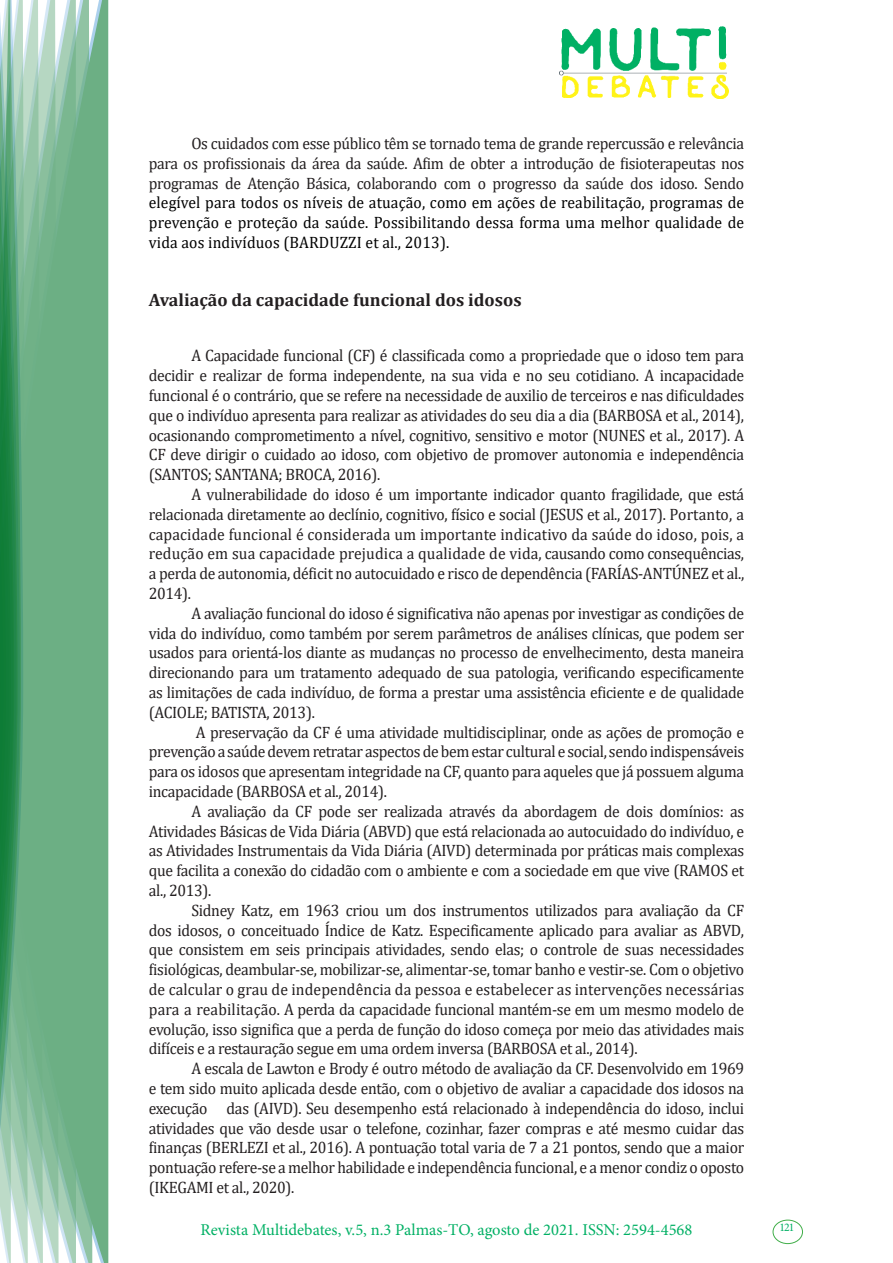
<style>
.page{position:relative;width:893px;height:1263px;background:#fff}
.page>*{position:absolute;margin:0;border:0;box-sizing:border-box;transform-origin:0 0}
.Subtítulo{font:700 18px "Cambria";color:#231f20}
.Texto_base{font:16.5px/19.8px "Cambria";letter-spacing:-.02em;color:#231f20;text-align:justify;scale:.95 1}
.t1{font:16.5px "Minion Pro";color:#00b064}
.t2{font:11.7px "Minion Pro";color:#00b064}
.s1{color:#000}
</style>
<div class="page">
<img style="left:559px;top:26px;width:169px;height:72px">
<div style="left:95px;top:0;width:14px;height:1263px;background:#6caf84"></div>
<svg style="left:79px;top:0;width:16px;height:1263px;background:#71b289"></svg>
<svg style="left:62px;top:0;width:17px;height:1263px;background:#75b48c"></svg>
<svg style="left:45px;top:0;width:17px;height:1263px;background:#7cb792"></svg>
<svg style="left:30px;top:0;width:15px;height:1263px;background:#80ba96"></svg>
<svg style="left:0;top:0;width:30px;height:1263px;background:#61a97f"></svg>
<div style="left:772px;top:1219px;width:31px;height:25px;border:1px solid #40ae49;border-radius:50%"></div>
<p class="Texto_base" style="left:149px;top:133px;width:628px;text-indent:43px">Os cuidados com esse público têm se tornado tema de grande repercussão e relevância para os profissionais da área da saúde. Afim de obter a introdução de fisioterapeutas nos programas de Atenção Básica, colaborando com o progresso da saúde dos idoso. Sendo <span class="s1">elegível para todos os níveis de atuação, como em ações de reabilitação, programas de prevenção e proteção da saúde. Possibilitando dessa forma uma melhor qualidade de vida aos indivíduos (BARDUZZI et al., 2013).</span></p>
<p class="Subtítulo" style="left:149px;top:287px;width:374px">Avaliação da capacidade funcional dos idosos</p>
<p class="Texto_base" style="left:149px;top:346px;width:628px;text-indent:43px">A Capacidade funcional (CF) é classificada como a propriedade que o idoso tem para decidir e realizar de forma independente, na sua vida e no seu cotidiano. A incapacidade funcional é o contrário, que se refere na necessidade de auxilio de terceiros e nas dificuldades que o indivíduo apresenta para realizar as atividades do seu dia a dia (BARBOSA et al., 2014), ocasionando comprometimento a nível, cognitivo, sensitivo e motor (NUNES et al., 2017). A CF deve dirigir o cuidado ao idoso, com objetivo de promover autonomia e independência (SANTOS; SANTANA; BROCA, 2016).</p>
<p class="Texto_base" style="left:149px;top:484px;width:628px;text-indent:43px">A vulnerabilidade do idoso é um importante indicador quanto fragilidade, que está relacionada diretamente ao declínio, cognitivo, físico e social (JESUS et al., 2017). Portanto, a capacidade funcional é considerada um importante indicativo da saúde do idoso, pois, a redução em sua capacidade prejudica a qualidade de vida, causando como consequências, a perda de autonomia, déficit no autocuidado e risco de dependência (FARÍAS-ANTÚNEZ et al., 2014).</p>
<p class="Texto_base" style="left:149px;top:603px;width:628px;text-indent:43px">A avaliação funcional do idoso é significativa não apenas por investigar as condições de vida do indivíduo, como também por serem parâmetros de análises clínicas, que podem ser usados para orientá-los diante as mudanças no processo de envelhecimento, desta maneira direcionando para um tratamento adequado de sua patologia, verificando especificamente as limitações de cada indivíduo, de forma a prestar uma assistência eficiente e de qualidade (ACIOLE; BATISTA, 2013).</p>
<p class="Texto_base" style="left:149px;top:722px;width:628px;text-indent:47px">A preservação da CF é uma atividade multidisciplinar, onde as ações de promoção e prevenção a saúde devem retratar aspectos de bem estar cultural e social, sendo indispensáveis para os idosos que apresentam integridade na CF, quanto para aqueles que já possuem alguma incapacidade (BARBOSA et al., 2014).</p>
<p class="Texto_base" style="left:149px;top:801px;width:628px;text-indent:43px">A avaliação da CF pode ser realizada através da abordagem de dois domínios: as Atividades Básicas de Vida Diária (ABVD) que está relacionada ao autocuidado do indivíduo, e as Atividades Instrumentais da Vida Diária (AIVD) determinada por práticas mais complexas que facilita a conexão do cidadão com o ambiente e com a sociedade em que vive (RAMOS et al., 2013).</p>
<p class="Texto_base" style="left:149px;top:900px;width:628px;text-indent:43px">Sidney Katz, em 1963 criou um dos instrumentos utilizados para avaliação da CF dos idosos, o conceituado Índice de Katz. Especificamente aplicado para avaliar as ABVD, que consistem em seis principais atividades, sendo elas; o controle de suas necessidades fisiológicas, deambular-se, mobilizar-se, alimentar-se, tomar banho e vestir-se. Com o objetivo de calcular o grau de independência da pessoa e estabelecer as intervenções necessárias para a reabilitação. A perda da capacidade funcional mantém-se em um mesmo modelo de evolução, isso significa que a perda de função do idoso começa por meio das atividades mais difíceis e a restauração segue em uma ordem inversa (BARBOSA et al., 2014).</p>
<p class="Texto_base" style="left:149px;top:1059px;width:628px;text-indent:43px">A escala de Lawton e Brody é outro método de avaliação da CF. Desenvolvido em 1969 e tem sido muito aplicada desde então, com o objetivo de avaliar a capacidade dos idosos na execução das (AIVD). Seu desempenho está relacionado à independência do idoso, inclui atividades que vão desde usar o telefone, cozinhar, fazer compras e até mesmo cuidar das finanças (BERLEZI et al., 2016). A pontuação total varia de 7 a 21 pontos, sendo que a maior pontuação refere-se a melhor habilidade e independência funcional, e a menor condiz o oposto (IKEGAMI et al., 2020).</p>
<p class="t1" style="left:200px;top:1218px;width:493px">Revista Multidebates, v.5, n.3 Palmas-TO, agosto de 2021. ISSN: 2594-4568</p>
<p class="t2" style="left:779px;top:1219px;width:16px">121</p>
</div>
